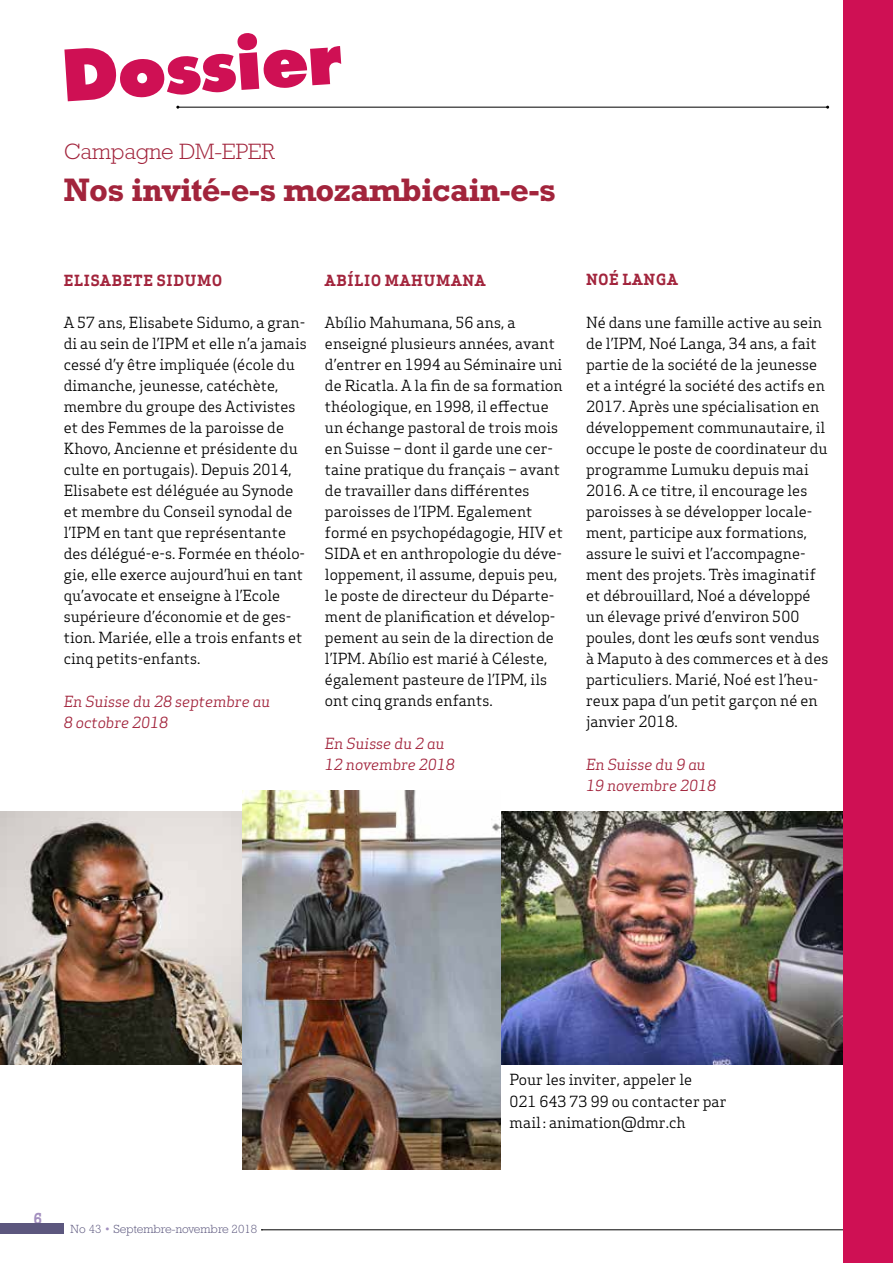
<style>
.page{position:relative;width:893px;height:1263px;background:#fff}
.page>*{position:absolute;margin:0;border:0;box-sizing:border-box;transform-origin:0 0}
.t1{font:800 68.85px "Futura";color:#cf1054}
.t2{font:700 33px "Rockwell";letter-spacing:-.02em;color:#a2243c}
.t3{font:300 22.5px "Rockwell";color:#a2243c}
.t4{font:15px/21px "Apex Serif";color:#000}
.t5{font:italic 15px/21px "Apex Serif";color:#a2243c}
.t6{font:700 15px "Apex Serif";letter-spacing:.05em;color:#a2243c}
.t7{font:700 14.7px "Apex Serif";color:#a38fbf}
.t8{font:300 12px "Rockwell";color:#5c577e}
.s1{color:#a38fbf}
</style>
<div class="page">
<img style="left:500px;top:812px;width:343px;height:252px">
<img style="left:0;top:812px;width:242px;height:252px">
<hr style="left:262px;top:1229px;width:597px;height:1px;background:#000">
<img style="left:242px;top:791px;width:258px;height:379px">
<div style="left:0;top:1224px;width:64px;height:10px;background:#5c577e"></div>
<hr style="left:178px;top:107px;width:650px;height:1px;background:#000">
<div style="left:843px;top:0;width:50px;height:1263px;background:#cf1054"></div>
<h1 class="t1" style="left:59px;top:34px;width:282px;rotate:-4deg">Dossier</h1>
<h3 class="t3" style="left:64px;top:139px;width:212px">Campagne DM-EPER</h3>
<h2 class="t2" style="left:64px;top:171px;width:494px">Nos invité-e-s mozambicain-e-s</h2>
<p class="t6" style="left:64px;top:271px;width:160px">ELISABETE SIDUMO</p>
<p class="t4" style="left:64px;top:311px;width:245px">A 57 ans, Elisabete Sidumo, a gran&shy;di au sein de l’IPM et elle n’a jamais cessé d’y être impliquée (école du dimanche, jeunesse, catéchète, membre du groupe des Activistes et des Femmes de la paroisse de<br>Khovo, Ancienne et présidente du culte en portugais). Depuis 2014,<br>Elisabete est déléguée au Synode et membre du Conseil synodal de l’IPM en tant que représentante des délégué-e-s. Formée en théolo&shy;gie, elle exerce aujourd’hui en tant qu’avocate et enseigne à l’Ecole supérieure d’économie et de ges&shy;tion. Mariée, elle a trois enfants et cinq petits-enfants.</p>
<p class="t5" style="left:64px;top:690px;width:208px">En Suisse du 28 septembre au<br>8 octobre 2018</p>
<p class="t6" style="left:325px;top:270px;width:162px">ABÍLIO MAHUMANA</p>
<p class="t4" style="left:325px;top:311px;width:239px">Abílio Mahumana, 56 ans, a enseigné plusieurs années, avant d’entrer en 1994 au Séminaire uni de Ricatla. A la fin de sa formation théologique, en 1998, il effectue un échange pastoral de trois mois en Suisse – dont il garde une cer&shy;taine pratique du français – avant de travailler dans différentes paroisses de l’IPM. Egalement formé en psychopédagogie, HIV et<br>SIDA et en anthropologie du déve&shy;loppement, il assume, depuis peu, le poste de directeur du Départe&shy;ment de planification et dévelop&shy;pement au sein de la direction de l’IPM. Abílio est marié à Céleste, également pasteure de l’IPM, ils ont cinq grands enfants.</p>
<p class="t5" style="left:325px;top:732px;width:132px">En Suisse du 2 au<br>12 novembre 2018</p>
<p class="t6" style="left:586px;top:270px;width:93px">NOÉ LANGA</p>
<p class="t4" style="left:586px;top:311px;width:244px">Né dans une famille active au sein de l’IPM, Noé Langa, 34 ans, a fait partie de la société de la jeunesse et a intégré la société des actifs en<br>2017. Après une spécialisation en développement communautaire, il occupe le poste de coordinateur du programme Lumuku depuis mai<br>2016. A ce titre, il encourage les paroisses à se développer locale&shy;ment, participe aux formations, assure le suivi et l’accompagne&shy;ment des projets. Très imaginatif et débrouillard, Noé a développé un élevage privé d’environ 500 poules, dont les œufs sont vendus à Maputo à des commerces et à des particuliers. Marié, Noé est l’heu&shy;reux papa d’un petit garçon né en janvier 2018.</p>
<p class="t5" style="left:586px;top:753px;width:132px">En Suisse du 9 au<br>19 novembre 2018</p>
<p class="t7" style="left:33px;top:1209px;width:10px">6</p>
<p class="t8" style="left:71px;top:1222px;width:188px">No 43 <span class="s1">•</span> Septembre-novembre 2018</p>
<p class="t4" style="left:510px;top:1069px;width:218px">Pour les inviter, appeler le<br>021 643 73 99 ou contacter par mail: animation@dmr.ch</p>
</div>
